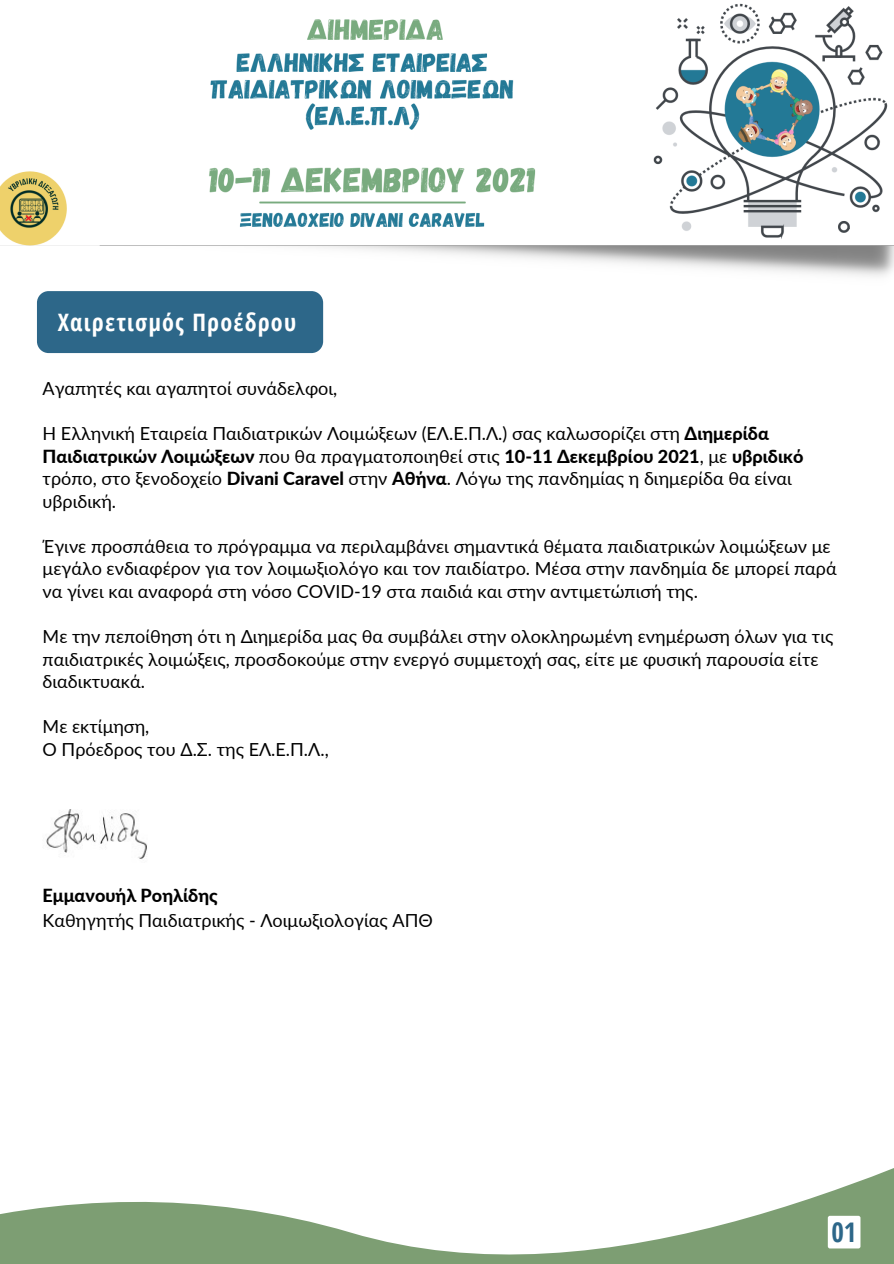
<style>
.page{position:relative;width:894px;height:1264px;background:#fff}
.page>*{position:absolute;margin:0;border:0;box-sizing:border-box;transform-origin:0 0}
.t1{font:700 27px "Open Sans Condensed";color:#2d6789}
.t2{font:700 24px "Open Sans Condensed";letter-spacing:.05em;color:#fff}
.t3{font:18px/22.5px "Lato";color:#000}
.t4{font:800 18px "Lato";color:#000}
.s1{font-weight:800}
</style>
<div class="page">
<svg style="left:0;top:1168px;width:893px;height:95px"></svg>
<div style="left:37px;top:291px;width:286px;height:62px;background:#2d6789;border-radius:12px"></div>
<div style="left:827px;top:1215px;width:33px;height:33px;background:#fff;border-radius:2px"></div>
<img style="left:0;top:3px;width:893px;height:274px">
<img style="left:46px;top:809px;width:101px;height:50px">
<p class="t2" style="left:58px;top:305px;width:240px">Χαιρετισμός Προέδρου</p>
<p class="t3" style="left:43px;top:377px;width:296px">Αγαπητές και αγαπητοί συνάδελφοι,</p>
<p class="t3" style="left:43px;top:422px;width:762px">Η Ελληνική Εταιρεία Παιδιατρικών Λοιμώξεων (ΕΛ.Ε.Π.Λ.) σας καλωσορίζει στη <span class="s1">Διημερίδα Παιδιατρικών Λοιμώξεων</span> που θα πραγματοποιηθεί στις <span class="s1">10-11 Δεκεμβρίου 2021</span>, με <span class="s1">υβριδικό </span>τρόπο, στο ξενοδοχείο <span class="s1">Divani Caravel</span> στην <span class="s1">Αθήνα</span>. Λόγω της πανδημίας η διημερίδα θα είναι υβριδική.</p>
<p class="t3" style="left:43px;top:534px;width:795px">Έγινε προσπάθεια το πρόγραμμα να περιλαμβάνει σημαντικά θέματα παιδιατρικών λοιμώξεων με μεγάλο ενδιαφέρον για τον λοιμωξιολόγο και τον παιδίατρο. Μέσα στην πανδημία δε μπορεί παρά να γίνει και αναφορά στη νόσο COVID-19 στα παιδιά και στην αντιμετώπισή της.</p>
<p class="t3" style="left:43px;top:624px;width:792px">Με την πεποίθηση ότι η Διημερίδα μας θα συμβάλει στην ολοκληρωμένη ενημέρωση όλων για τις παιδιατρικές λοιμώξεις, προσδοκούμε στην ενεργό συμμετοχή σας, είτε με φυσική παρουσία είτε διαδικτυακά.</p>
<p class="t3" style="left:43px;top:715px;width:108px">Με εκτίμηση,</p>
<p class="t3" style="left:43px;top:737px;width:287px">Ο Πρόεδρος του Δ.Σ. της ΕΛ.Ε.Π.Λ.,</p>
<p class="t4" style="left:42px;top:884px;width:177px">Εμμανουήλ Ροηλίδης</p>
<p class="t3" style="left:42px;top:908px;width:392px">Καθηγητής Παιδιατρικής - Λοιμωξιολογίας ΑΠΘ</p>
<p class="t1" style="left:831px;top:1213px;width:26px">01</p>
</div>
